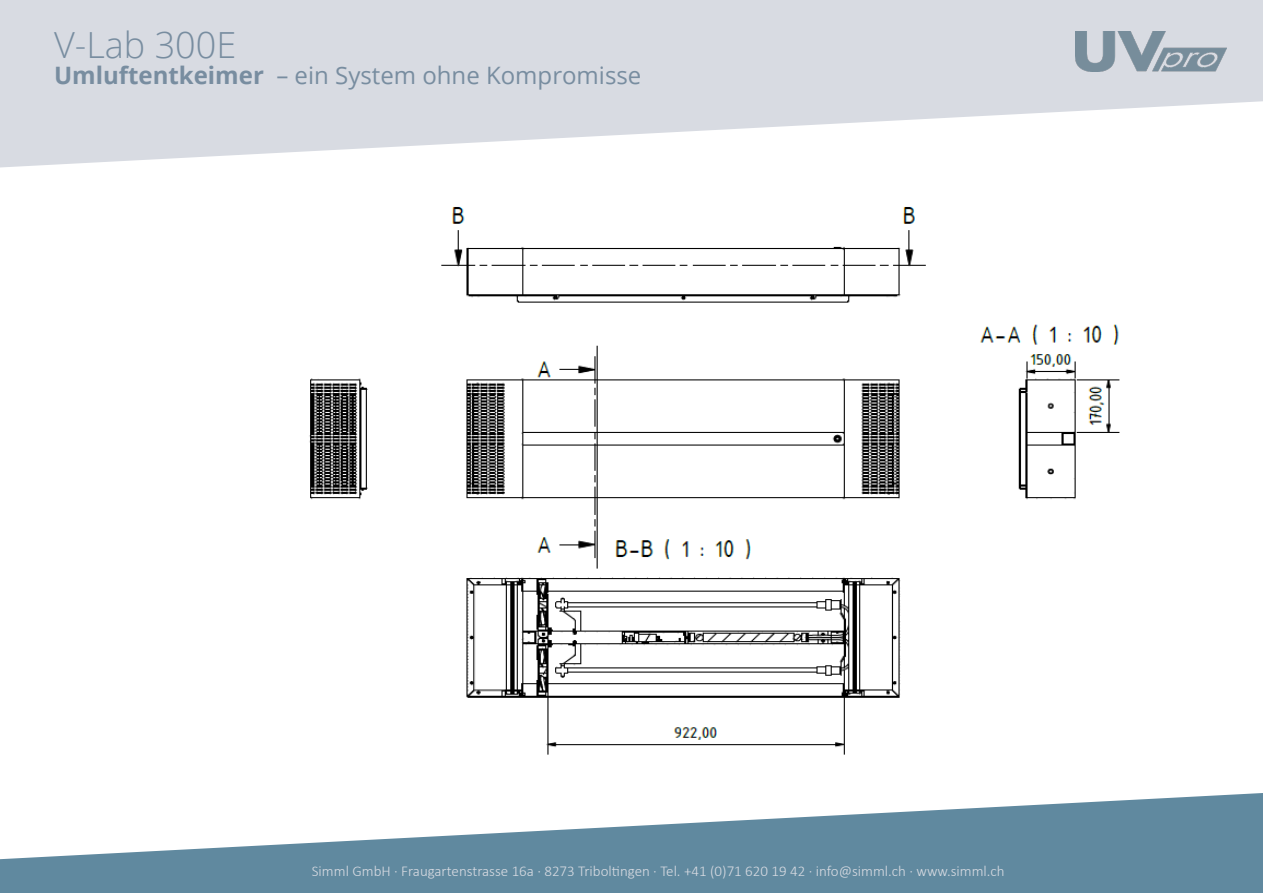
<style>
.page{position:relative;width:1263px;height:893px;background:#fff}
.page>*{position:absolute;margin:0;border:0;box-sizing:border-box;transform-origin:0 0}
.t1{font:300 36px "Open Sans";color:#788da0}
.t2{font:24px "Open Sans";color:#788da0}
.t3{font:300 15px "Calibri";color:#d8dbe2}
.s1{font-weight:700}
</style>
<div class="page">
<svg style="left:0;top:0;width:1263px;height:167px;fill:#d8dbe2"></svg>
<img style="left:1075px;top:31px;width:151px;height:40px">
<svg style="left:0;top:793px;width:1263px;height:100px;fill:#60899f"></svg>
<img style="left:309px;top:207px;width:811px;height:548px">
<h1 class="t1" style="left:54px;top:20px;width:184px">V-Lab 300E</h1>
<h2 class="t2" style="left:54px;top:58px;width:589px"><span class="s1">Umluftentkeimer</span> – ein System ohne Kompromisse</h2>
<p class="t3" style="left:312px;top:861px;width:694px">Simml GmbH · Fraugartenstrasse 16a · 8273 Triboltingen · Tel. +41 (0)71 620 19 42 · info@simml.ch · www.simml.ch</p>
</div>
